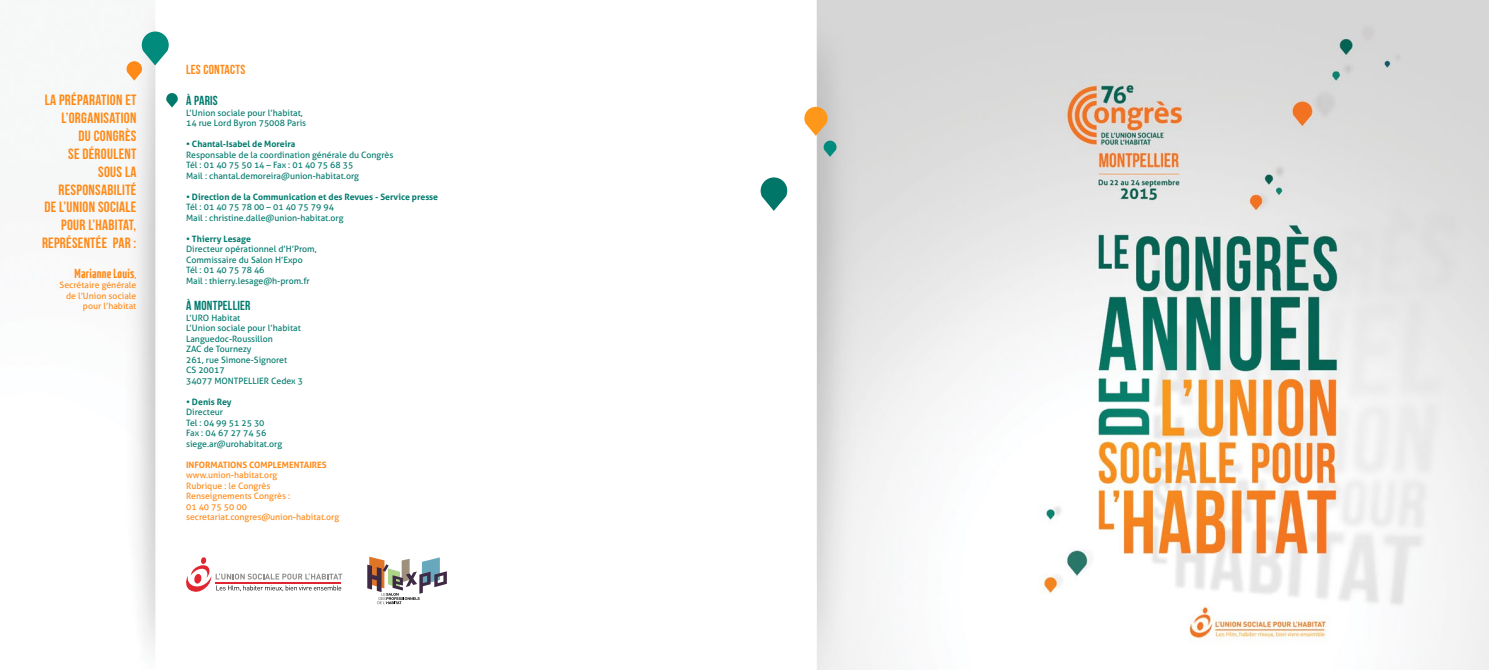
<style>
.page{position:relative;width:1489px;height:670px;background:#fff}
.page>*{position:absolute;margin:0;border:0;box-sizing:border-box;transform-origin:0 0}
.t1{font:14.88px/17.8px "Bebas Neue";letter-spacing:.02em;color:#ff8917;text-align:right}
.t2{font:13.12px "Bebas Neue";letter-spacing:.02em;color:#007a6d}
.t3{font:700 13.12px "Yanone Kaffeesatz";letter-spacing:.02em;color:#ff8917}
.t4{font:13.12px "Bebas Neue";letter-spacing:.02em;color:#ff8917}
.t5{font:8.75px/10.5px "Aller";color:#007a6d}
.t6{font:8.75px/10.5px "Aller";color:#ff8917;text-align:right}
.t7{font:700 8.75px "Aller";color:#007a6d}
.t8{font:700 8.75px "Aller";color:#ff8917}
.s1{font-family:"Aller";font-weight:400;font-size:8.75px}
</style>
<div class="page">
<img style="left:132px;top:0;width:1356px;height:670px">
<svg style="left:185px;top:557px;width:157px;height:36px"></svg>
<svg style="left:367px;top:556px;width:80px;height:48px"></svg>
<svg style="left:126px;top:32px;width:43px;height:49px"></svg>
<svg style="left:166px;top:93px;width:12px;height:14px"></svg>
<svg style="left:760px;top:177px;width:27px;height:34px"></svg>
<svg style="left:804px;top:107px;width:32px;height:50px"></svg>
<h1 class="t1" style="left:42px;top:91px;width:96px">LA PRÉPARATION ET<br>L’ORGANISATION<br>DU CONGRÈS<br>SE DÉROULENT<br>SOUS LA<br>RESPONSABILITÉ<br>DE L’UNION SOCIALE<br>POUR L’HABITAT,<br>REPRÉSENTÉE PAR :</h1>
<h2 class="t3" style="left:75px;top:265px;width:63px">Marianne Louis<span class="s1">,</span></h2>
<p class="t6" style="left:60px;top:280px;width:78px">Secrétaire générale de l’Union sociale pour l’habitat</p>
<h2 class="t4" style="left:186px;top:62px;width:61px">LES CONTACTS</h2>
<h2 class="t2" style="left:186px;top:93px;width:33px">À PARIS</h2>
<p class="t5" style="left:186px;top:107px;width:122px">L’Union sociale pour l’habitat,<br>14 rue Lord Byron 75008 Paris</p>
<p class="t7" style="left:186px;top:139px;width:111px">• Chantal-Isabel de Moreira</p>
<p class="t5" style="left:186px;top:149px;width:209px">Responsable de la coordination générale du Congrès<br>Tél : 01 40 75 50 14 – Fax : 01 40 75 68 35<br>Mail : chantal.demoreira@union-habitat.org</p>
<p class="t7" style="left:186px;top:191px;width:253px">• Direction de la Communication et des Revues - Service presse</p>
<p class="t5" style="left:186px;top:202px;width:159px">Tél : 01 40 75 78 00 – 01 40 75 79 94<br>Mail : christine.dalle@union-habitat.org</p>
<p class="t7" style="left:186px;top:233px;width:66px">• Thierry Lesage</p>
<p class="t5" style="left:186px;top:244px;width:132px">Directeur opérationnel d’H’Prom,<br>Commissaire du Salon H’Expo<br>Tél : 01 40 75 78 46<br>Mail : thierry.lesage@h-prom.fr</p>
<h2 class="t2" style="left:186px;top:298px;width:66px">À MONTPELLIER</h2>
<p class="t5" style="left:186px;top:312px;width:118px">L’URO Habitat<br>L’Union sociale pour l’habitat<br>Languedoc-Roussillon<br>ZAC de Tournezy<br>261, rue Simone-Signoret<br>CS 20017<br>34077 MONTPELLIER Cedex 3</p>
<p class="t7" style="left:186px;top:396px;width:47px">• Denis Rey</p>
<p class="t5" style="left:186px;top:407px;width:98px">Directeur<br>Tel : 04 99 51 25 30<br>Fax : 04 67 27 74 56 siege.ar@urohabitat.org</p>
<p class="t8" style="left:186px;top:459px;width:142px">INFORMATIONS COMPLEMENTAIRES</p>
<p class="t6" style="left:186px;top:470px;width:155px;text-align:left">www.union-habitat.org<br>Rubrique : le Congrès<br>Renseignements Congrès :<br>01 40 75 50 00 secretariat.congres@union-habitat.org</p>
</div>
